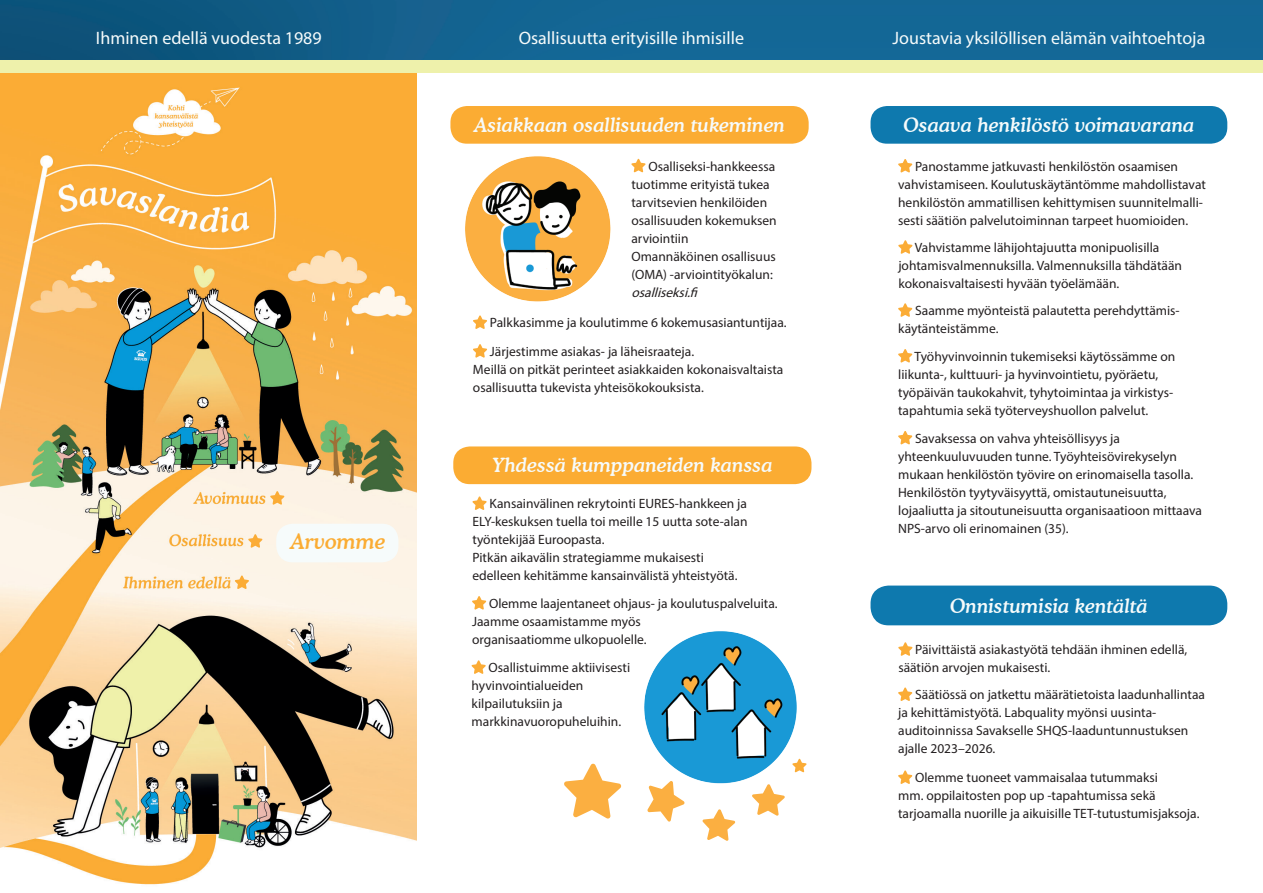
<style>
.page{position:relative;width:1263px;height:893px;background:#fff}
.page>*{position:absolute;margin:0;border:0;box-sizing:border-box;transform-origin:0 0}
.t1{font:italic 500 21px "Cooper BT";color:#fbac33}
.t2{font:italic 500 19.5px "Cooper BT";color:#f6fbfb}
.t3{font:18px "Myriad Pro";color:#f6fbfb}
.t4{font:13.5px/18px "Myriad Pro";color:#231f20}
.t5{font:italic 13.5px "Myriad Pro";color:#231f20}
</style>
<div class="page">
<svg style="left:472px;top:496px;width:15px;height:14px"></svg>
<img style="left:0;top:0;width:1263px;height:60px">
<div style="left:450px;top:106px;width:359px;height:38px;background:#fbac33;border-radius:16px"></div>
<img style="left:644px;top:631px;width:160px;height:153px">
<img style="left:465px;top:156px;width:146px;height:146px">
<svg style="left:631px;top:159px;width:15px;height:14px"></svg>
<div style="left:870px;top:586px;width:357px;height:39px;background:#0e79ae;border-radius:18px"></div>
<svg style="left:898px;top:687px;width:14px;height:14px"></svg>
<svg style="left:898px;top:770px;width:14px;height:14px"></svg>
<svg style="left:473px;top:315px;width:14px;height:14px"></svg>
<svg style="left:473px;top:344px;width:14px;height:14px"></svg>
<svg style="left:472px;top:596px;width:14px;height:14px"></svg>
<div style="left:870px;top:106px;width:357px;height:38px;background:#0e79ae;border-radius:16px"></div>
<svg style="left:898px;top:159px;width:14px;height:14px"></svg>
<svg style="left:898px;top:303px;width:14px;height:14px"></svg>
<svg style="left:898px;top:240px;width:15px;height:14px"></svg>
<svg style="left:898px;top:349px;width:14px;height:14px"></svg>
<svg style="left:898px;top:431px;width:14px;height:14px"></svg>
<div style="left:453px;top:446px;width:358px;height:38px;background:#fbac33;border-radius:16px"></div>
<svg style="left:471px;top:660px;width:15px;height:14px"></svg>
<img style="left:0;top:73px;width:417px;height:812px">
<div style="left:0;top:60px;width:1263px;height:13px;background:#eef1ab"></div>
<div style="left:276px;top:524px;width:122px;height:38px;background:#f6fbfb;border-radius:17px"></div>
<svg style="left:270px;top:491px;width:15px;height:14px"></svg>
<svg style="left:248px;top:534px;width:15px;height:14px"></svg>
<svg style="left:235px;top:575px;width:14px;height:14px"></svg>
<svg style="left:752px;top:784px;width:33px;height:32px"></svg>
<svg style="left:702px;top:809px;width:33px;height:32px"></svg>
<svg style="left:647px;top:781px;width:37px;height:41px"></svg>
<svg style="left:564px;top:764px;width:57px;height:55px"></svg>
<svg style="left:898px;top:642px;width:15px;height:14px"></svg>
<svg style="left:792px;top:759px;width:15px;height:13px"></svg>
<h3 class="t3" style="left:96px;top:27px;width:227px">Ihminen edellä vuodesta 1989</h3>
<h3 class="t3" style="left:519px;top:27px;width:227px">Osallisuutta erityisille ihmisille</h3>
<h2 class="t2" style="left:474px;top:113px;width:313px">Asiakkaan osallisuuden tukeminen</h2>
<p class="t4" style="left:631px;top:157px;width:147px;text-indent:17px">Osalliseksi-hankkeessa tuotimme erityistä tukea tarvitsevien henkilöiden osallisuuden kokemuksen arviointiin<br>Omannäköinen osallisuus (OMA) -arviointityökalun:</p>
<p class="t5" style="left:631px;top:284px;width:71px">osalliseksi.fi</p>
<p class="t4" style="left:490px;top:314px;width:298px">Palkkasimme ja koulutimme 6 kokemusasiantuntijaa.</p>
<p class="t4" style="left:473px;top:342px;width:312px;text-indent:17px">Järjestimme asiakas- ja läheisraateja.<br>Meillä on pitkät perinteet asiakkaiden kokonaisvaltaista osallisuutta tukevista yhteisökokouksista.</p>
<h1 class="t1" style="left:290px;top:528px;width:97px">Arvomme</h1>
<h2 class="t2" style="left:492px;top:454px;width:282px">Yhdessä kumppaneiden kanssa</h2>
<p class="t4" style="left:472px;top:494px;width:277px;text-indent:17px">Kansainvälinen rekrytointi EURES-hankkeen ja ELY-keskuksen tuella toi meille 15 uutta sote-alan työntekijää Euroopasta.<br>Pitkän aikavälin strategiamme mukaisesti edelleen kehitämme kansainvälistä yhteistyötä.</p>
<p class="t4" style="left:472px;top:594px;width:307px;text-indent:17px">Olemme laajentaneet ohjaus- ja koulutuspalveluita.<br>Jaamme osaamistamme myös<br>organisaatiomme ulkopuolelle.</p>
<p class="t4" style="left:472px;top:658px;width:160px;text-indent:17px">Osallistuimme aktiivisesti hyvinvointialueiden kilpailutuksiin ja markkinavuoropuheluihin.</p>
<h3 class="t3" style="left:892px;top:27px;width:314px">Joustavia yksilöllisen elämän vaihtoehtoja</h3>
<h2 class="t2" style="left:903px;top:113px;width:292px">Osaava henkilöstö voimavarana</h2>
<p class="t4" style="left:898px;top:157px;width:309px;text-indent:17px">Panostamme jatkuvasti henkilöstön osaamisen vahvistamiseen. Koulutuskäytäntömme mahdollistavat henkilöstön ammatillisen kehittymisen suunnitelmalli&shy;sesti säätiön palvelutoiminnan tarpeet huomioiden.</p>
<p class="t4" style="left:898px;top:238px;width:285px;text-indent:16px">Vahvistamme lähijohtajuutta monipuolisilla johtamisvalmennuksilla. Valmennuksilla tähdätään kokonaisvaltaisesti hyvään työelämään.</p>
<p class="t4" style="left:898px;top:301px;width:283px;text-indent:17px">Saamme myönteistä palautetta perehdyttämis&shy;käytänteistämme.</p>
<p class="t4" style="left:898px;top:347px;width:279px;text-indent:16px">Työhyvinvoinnin tukemiseksi käytössämme on liikunta-, kulttuuri- ja hyvinvointietu, pyöräetu, työpäivän taukokahvit, tyhytoimintaa ja virkistys&shy;tapahtumia sekä työterveyshuollon palvelut.</p>
<p class="t4" style="left:898px;top:429px;width:305px;text-indent:17px">Savaksessa on vahva yhteisöllisyys ja yhteenkuuluvuuden tunne. Työyhteisövirekyselyn mukaan henkilöstön työvire on erinomaisella tasolla.<br>Henkilöstön tyytyväisyyttä, omistautuneisuutta, lojaaliutta ja sitoutuneisuutta organisaatioon mittaava NPS-arvo oli erinomainen (35).</p>
<h2 class="t2" style="left:950px;top:594px;width:199px">Onnistumisia kentältä</h2>
<p class="t4" style="left:898px;top:640px;width:291px;text-indent:17px">Päivittäistä asiakastyötä tehdään ihminen edellä, säätiön arvojen mukaisesti.</p>
<p class="t4" style="left:898px;top:686px;width:308px;text-indent:17px">Säätiössä on jatkettu määrätietoista laadunhallintaa ja kehittämistyötä. Labquality myönsi uusinta&shy;auditoinnissa Savakselle SHQS-laaduntunnustuksen ajalle 2023–2026.</p>
<p class="t4" style="left:898px;top:768px;width:303px;text-indent:17px">Olemme tuoneet vammaisalaa tutummaksi<br>mm. oppilaitosten pop up -tapahtumissa sekä tarjoamalla nuorille ja aikuisille TET-tutustumisjaksoja.</p>
</div>
